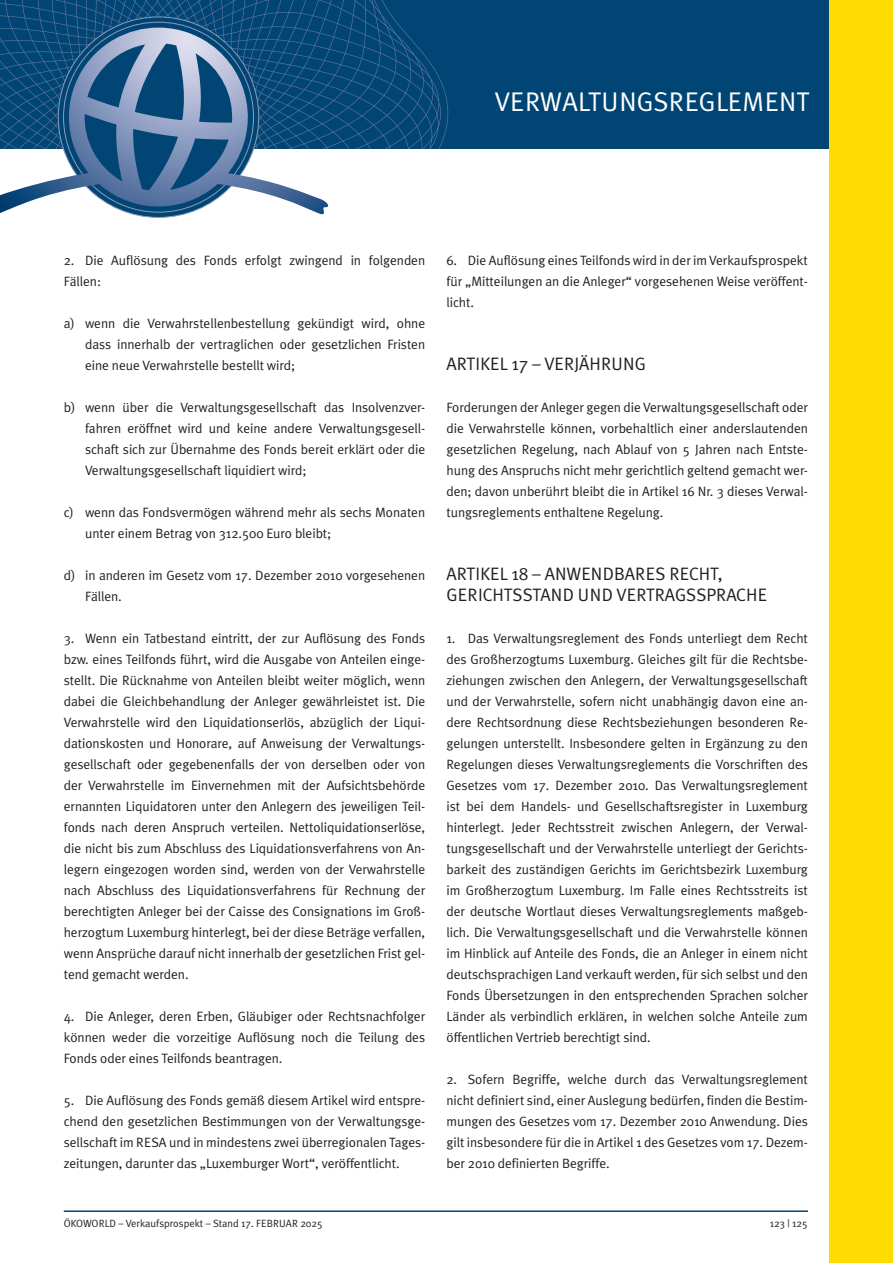
<style>
.page{position:relative;width:893px;height:1263px;background:#fff}
.page>*{position:absolute;margin:0;border:0;box-sizing:border-box;transform-origin:0 0}
.t1{font:27px "Meta Plus Normal";letter-spacing:.005em;color:#fff}
.t2{font:18px/21px "Meta Plus Normal";letter-spacing:-.005em;color:#231f20}
.t3{font:13.5px/21px "Meta Plus Normal";letter-spacing:-.005em;color:#231f20;text-align:justify}
.t4{font:10.5px "Meta Plus Normal";color:#231f20}
</style>
<div class="page">
<div style="left:0;top:0;width:893px;height:149px;background:#014575"></div>
<svg style="left:0;top:0;width:448px;height:149px"></svg>
<svg style="left:0;top:28px;width:331px;height:187px"></svg>
<div style="left:829px;top:0;width:64px;height:1263px;background:#ffdc01"></div>
<hr style="left:64px;top:1210px;width:744px;height:2px;background:#014575">
<h1 class="t1" style="left:495px;top:86px;width:316px">VERWALTUNGSREGLEMENT</h1>
<p class="t3" style="left:64px;top:250px;width:363px">2. Die Auflösung des Fonds erfolgt zwingend in folgenden<br>Fällen:</p>
<p class="t3" style="left:85px;top:313px;width:342px;text-indent:-21px">a) wenn die Verwahrstellenbestellung gekündigt wird, ohne dass innerhalb der vertraglichen oder gesetzlichen Fristen eine neue Verwahrstelle bestellt wird;</p>
<p class="t3" style="left:85px;top:397px;width:342px;text-indent:-21px">b) wenn über die Verwaltungsgesellschaft das Insolvenzver&shy;fahren eröffnet wird und keine andere Verwaltungsgesell&shy;schaft sich zur Übernahme des Fonds bereit erklärt oder die Verwaltungsgesellschaft liquidiert wird;</p>
<p class="t3" style="left:85px;top:502px;width:342px;text-indent:-21px">c) wenn das Fondsvermögen während mehr als sechs Monaten unter einem Betrag von 312.500 Euro bleibt;</p>
<p class="t3" style="left:85px;top:565px;width:342px;text-indent:-21px">d) in anderen im Gesetz vom 17. Dezember 2010 vorgesehenen<br>Fällen.</p>
<p class="t3" style="left:64px;top:628px;width:363px">3. Wenn ein Tatbestand eintritt, der zur Auflösung des Fonds bzw. eines Teilfonds führt, wird die Ausgabe von Anteilen einge&shy;stellt. Die Rücknahme von Anteilen bleibt weiter möglich, wenn dabei die Gleichbehandlung der Anleger gewährleistet ist. Die Verwahrstelle wird den Liquidationserlös, abzüglich der Liqui&shy;dationskosten und Honorare, auf Anweisung der Verwaltungs&shy;gesellschaft oder gegebenenfalls der von derselben oder von der Verwahrstelle im Einvernehmen mit der Aufsichtsbehörde ernannten Liquidatoren unter den Anlegern des jeweiligen Teil&shy;fonds nach deren Anspruch verteilen. Nettoliquidationserlöse, die nicht bis zum Abschluss des Liquidationsverfahrens von An&shy;legern eingezogen worden sind, werden von der Verwahrstelle nach Abschluss des Liquidationsverfahrens für Rechnung der berechtigten Anleger bei der Caisse des Consignations im Groß&shy;herzogtum Luxemburg hinterlegt, bei der diese Beträge verfallen, wenn Ansprüche darauf nicht innerhalb der gesetzlichen Frist gel&shy;tend gemacht werden.</p>
<p class="t3" style="left:64px;top:1006px;width:363px">4. Die Anleger, deren Erben, Gläubiger oder Rechtsnachfolger können weder die vorzeitige Auflösung noch die Teilung des Fonds oder eines Teilfonds beantragen.</p>
<p class="t3" style="left:64px;top:1090px;width:363px">5. Die Auflösung des Fonds gemäß diesem Artikel wird entspre&shy;chend den gesetzlichen Bestimmungen von der Verwaltungsge&shy;sellschaft im RESA und in mindestens zwei überregionalen Tages&shy;zeitungen, darunter das „Luxemburger Wort“, veröffentlicht.</p>
<p class="t3" style="left:446px;top:250px;width:363px">6. Die Auflösung eines Teilfonds wird in der im Verkaufsprospekt für „Mitteilungen an die Anleger“ vorgesehenen Weise veröffent&shy;licht.</p>
<h2 class="t2" style="left:446px;top:353px;width:201px">ARTIKEL 17 – VERJÄHRUNG</h2>
<p class="t3" style="left:446px;top:397px;width:363px">Forderungen der Anleger gegen die Verwaltungsgesellschaft oder die Verwahrstelle können, vorbehaltlich einer anderslautenden gesetzlichen Regelung, nach Ablauf von 5 Jahren nach Entste&shy;hung des Anspruchs nicht mehr gerichtlich geltend gemacht wer&shy;den; davon unberührt bleibt die in Artikel 16 Nr. 3 dieses Verwal&shy;tungsreglements enthaltene Regelung.</p>
<h2 class="t2" style="left:446px;top:563px;width:322px">ARTIKEL 18 – ANWENDBARES RECHT,<br>GERICHTSSTAND UND VERTRAGSSPRACHE</h2>
<p class="t3" style="left:446px;top:628px;width:363px">1. Das Verwaltungsreglement des Fonds unterliegt dem Recht des Großherzogtums Luxemburg. Gleiches gilt für die Rechtsbe&shy;ziehungen zwischen den Anlegern, der Verwaltungsgesellschaft und der Verwahrstelle, sofern nicht unabhängig davon eine an&shy;dere Rechtsordnung diese Rechtsbeziehungen besonderen Re&shy;gelungen unterstellt. Insbesondere gelten in Ergänzung zu den Regelungen dieses Verwaltungsreglements die Vorschriften des Gesetzes vom 17. Dezember 2010. Das Verwaltungsreglement ist bei dem Handels- und Gesellschaftsregister in Luxemburg hinterlegt. Jeder Rechtsstreit zwischen Anlegern, der Verwal&shy;tungsgesellschaft und der Verwahrstelle unterliegt der Gerichts&shy;barkeit des zuständigen Gerichts im Gerichtsbezirk Luxemburg im Großherzogtum Luxemburg. Im Falle eines Rechtsstreits ist der deutsche Wortlaut dieses Verwaltungsreglements maßgeb&shy;lich. Die Verwaltungsgesellschaft und die Verwahrstelle können im Hinblick auf Anteile des Fonds, die an Anleger in einem nicht deutschsprachigen Land verkauft werden, für sich selbst und den Fonds Übersetzungen in den entsprechenden Sprachen solcher Länder als verbindlich erklären, in welchen solche Anteile zum öffentlichen Vertrieb berechtigt sind.</p>
<p class="t3" style="left:446px;top:1069px;width:363px">2. Sofern Begriffe, welche durch das Verwaltungsreglement nicht definiert sind, einer Auslegung bedürfen, finden die Bestim&shy;mungen des Gesetzes vom 17. Dezember 2010 Anwendung. Dies gilt insbesondere für die in Artikel 1 des Gesetzes vom 17. Dezem&shy;ber 2010 definierten Begriffe.</p>
<p class="t4" style="left:64px;top:1217px;width:261px">ÖKOWORLD – Verkaufsprospekt – Stand 17. FEBRUAR 2025</p>
<p class="t4" style="left:770px;top:1217px;width:40px">123 | 125</p>
</div>
